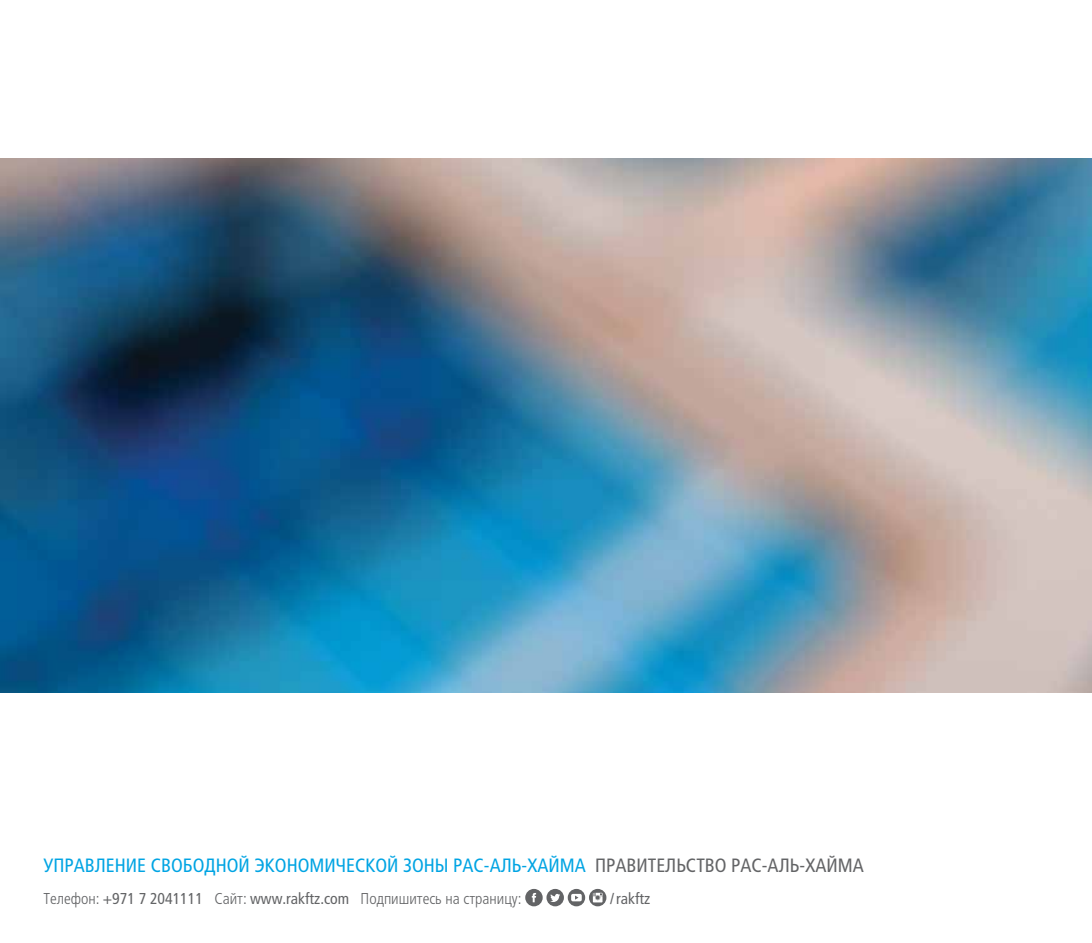
<style>
.page{position:relative;width:1092px;height:943px;background:#fff}
.page>*{position:absolute;margin:0;border:0;box-sizing:border-box;transform-origin:0 0}
.t1{font:condensed 19.25px "Frutiger LTCYR";color:#00a4e3}
.t2{font:300 condensed 15.75px "Frutiger LTCYR";color:#636466}
.t3{font:condensed 15.75px "Frutiger LT Pro";color:#636466}
.s1{color:#636466}
.s2{font-family:"Frutiger LT Pro"}
.s3{font-family:"Frutiger LT Pro";font-weight:400}
</style>
<div class="page">
<img style="left:0;top:159px;width:1091px;height:533px">
<svg style="left:525px;top:888px;width:81px;height:18px"></svg>
<p class="t1" style="left:43px;top:855px;width:821px">УПРАВЛЕНИЕ СВОБОДНОЙ ЭКОНОМИЧЕСКОЙ ЗОНЫ РАС-АЛЬ-ХАЙМА <span class="s1">ПРАВИТЕЛЬСТВО РАС-АЛЬ-ХАЙМА</span></p>
<p class="t2" style="left:43px;top:890px;width:479px">Телефон<span class="s2">:</span> <span class="s3">+971 7 2041111</span> Сайт<span class="s2">:</span> <span class="s3">www.rakftz.com</span> Подпишитесь на страницу<span class="s2">:</span></p>
<p class="t3" style="left:610px;top:889px;width:42px">/rakftz</p>
</div>
